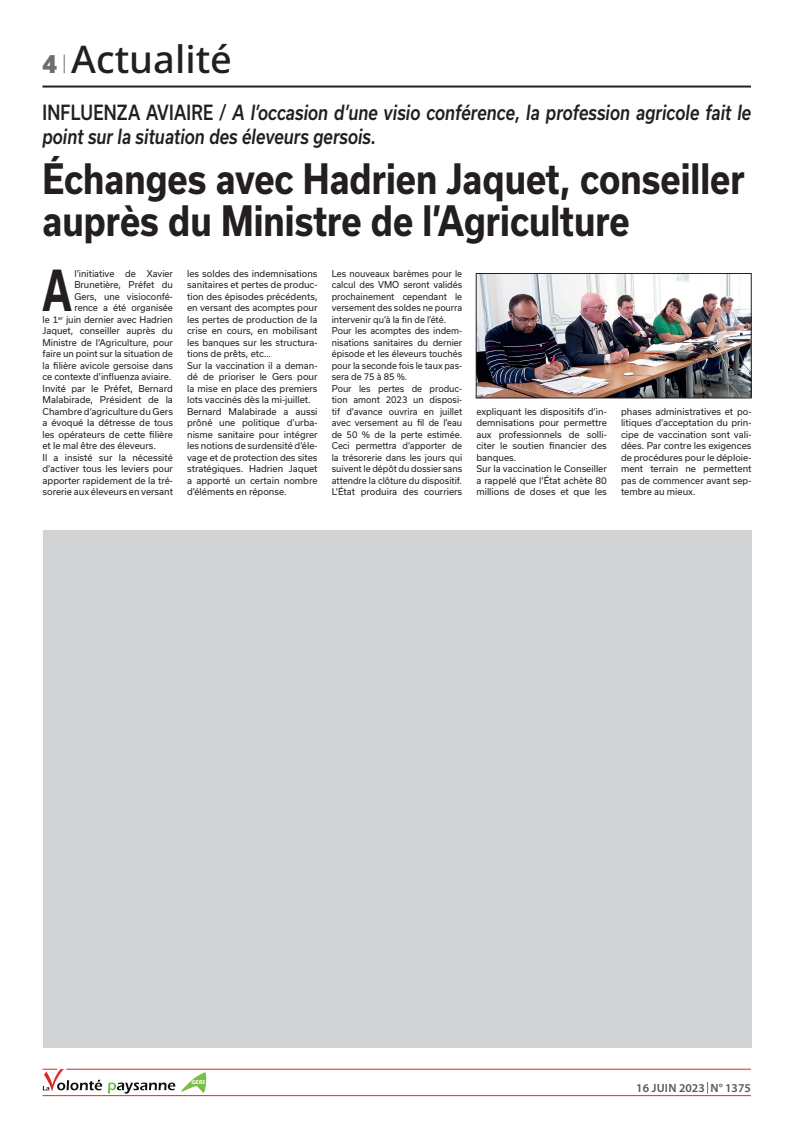
<style>
.page{position:relative;width:794px;height:1134px;background:#fff}
.page>*{position:absolute;margin:0;border:0;box-sizing:border-box;transform-origin:0 0}
.t1{font:700 53.9px "Usual";color:#231f20;scale:.7 1}
.t2{font:700 40px/42px "Usual";color:#231f20;scale:.85 1}
.t3{font:500 38px "Noto Sans";color:#231f20}
.t4{font:italic 500 20px/24px "Usual";color:#231f20;scale:.81 1}
.t5{font:600 12px "Myriad Pro";color:#57585a}
.t6{font:9px/11.5px "Usual";color:#231f20}
.t7{font:9px/11.5px "Usual";color:#231f20;scale:.96 1}
.t8{font:italic 700 5.9px "Myriad Pro";color:#fff}
.s1{font-weight:900;font-size:25px;color:#6c6d70}
.s2{font-style:normal}
</style>
<div class="page">
<svg style="left:64px;top:55px;width:1px;height:18px"></svg>
<hr style="left:43px;top:86px;width:708px;height:2px;background:#231f20">
<hr style="left:43px;top:1095px;width:708px;height:1px;background:#dd282b">
<hr style="left:66px;top:1069px;width:685px;height:1px;background:#dd282b">
<svg style="left:43px;top:1069px;width:132px;height:28px"></svg>
<svg style="left:181px;top:1072px;width:25px;height:21px"></svg>
<img style="left:478px;top:275px;width:271px;height:121px">
<div style="left:476px;top:273px;width:275px;height:125px;border:1px solid #231f20"></div>
<div style="left:43px;top:530px;width:708px;height:517px;background:#d1d2d4"></div>
<h3 class="t3" style="left:43px;top:33px;width:191px"><span class="s1">4</span> Actualité</h3>
<h3 class="t4" style="left:43px;top:100px;width:876px"><span class="s2">INFLUENZA AVIAIRE /</span> A l’occasion d’une visio conférence, la profession agricole fait le point sur la situation des éleveurs gersois.</h3>
<h2 class="t2" style="left:43px;top:158px;width:827px">Échanges avec Hadrien Jaquet, conseiller auprès du Ministre de l’Agriculture</h2>
<h1 class="t1" style="left:42px;top:260px;width:43px">A</h1>
<p class="t6" style="left:74px;top:268px;width:100px">l’initiative de Xavier</p>
<p class="t6" style="left:74px;top:279px;width:100px">Brunetière, Préfet du</p>
<p class="t6" style="left:74px;top:291px;width:100px">Gers, une visioconfé-</p>
<p class="t6" style="left:74px;top:302px;width:100px">rence a été organisée</p>
<p class="t6" style="left:43px;top:314px;width:132px">le 1<sup>er</sup> juin dernier avec Hadrien</p>
<p class="t6" style="left:43px;top:325px;width:132px">Jaquet, conseiller auprès du</p>
<p class="t6" style="left:43px;top:337px;width:132px">Ministre de l’Agriculture, pour</p>
<p class="t6" style="left:43px;top:348px;width:132px">faire un point sur la situation de</p>
<p class="t6" style="left:43px;top:360px;width:132px">la filière avicole gersoise dans</p>
<p class="t6" style="left:43px;top:371px;width:130px">ce contexte d’influenza aviaire.</p>
<p class="t6" style="left:43px;top:383px;width:132px">Invité par le Préfet, Bernard</p>
<p class="t6" style="left:43px;top:394px;width:132px">Malabirade, Président de la</p>
<p class="t6" style="left:43px;top:406px;width:132px">Chambre d’agriculture du Gers</p>
<p class="t6" style="left:43px;top:417px;width:132px">a évoqué la détresse de tous</p>
<p class="t6" style="left:43px;top:429px;width:132px">les opérateurs de cette filière</p>
<p class="t6" style="left:43px;top:440px;width:115px">et le mal être des éleveurs.</p>
<p class="t6" style="left:43px;top:452px;width:132px">Il a insisté sur la nécessité</p>
<p class="t6" style="left:43px;top:463px;width:132px">d’activer tous les leviers pour</p>
<p class="t6" style="left:43px;top:475px;width:132px">apporter rapidement de la tré-</p>
<p class="t6" style="left:43px;top:486px;width:132px">sorerie aux éleveurs en versant</p>
<p class="t6" style="left:187px;top:268px;width:132px">les soldes des indemnisations sanitaires et pertes de produc&shy;tion des épisodes précédents, en versant des acomptes pour les pertes de production de la crise en cours, en mobilisant les banques sur les structura&shy;tions de prêts, etc…<br>Sur la vaccination il a deman&shy;dé de prioriser le Gers pour la mise en place des premiers lots vaccinés dès la mi-juillet.<br>Bernard Malabirade a aussi prôné une politique d’urba&shy;nisme sanitaire pour intégrer les notions de surdensité d’éle&shy;vage et de protection des sites stratégiques. Hadrien Jaquet a apporté un certain nombre d’éléments en réponse.</p>
<p class="t7" style="left:332px;top:268px;width:137px">Les nouveaux barèmes pour le calcul des VMO seront validés prochainement cependant le versement des soldes ne pourra intervenir qu’à la fin de l’été.<br>Pour les acomptes des indem&shy;nisations sanitaires du dernier épisode et les éleveurs touchés pour la seconde fois le taux pas&shy;sera de 75 à 85 %.<br>Pour les pertes de produc&shy;tion amont 2023 un disposi&shy;tif d’avance ouvrira en juillet avec versement au fil de l’eau de 50 % de la perte estimée.<br>Ceci permettra d’apporter de la trésorerie dans les jours qui suivent le dépôt du dossier sans attendre la clôture du dispositif.<br>L’État produira des courriers</p>
<p class="t6" style="left:476px;top:406px;width:132px">expliquant les dispositifs d’in&shy;demnisations pour permettre aux professionnels de solli&shy;citer le soutien financier des banques.<br>Sur la vaccination le Conseiller a rappelé que l’État achète 80 millions de doses et que les</p>
<p class="t6" style="left:621px;top:406px;width:132px;text-align:justify">phases administratives et po&shy;litiques d’acceptation du prin&shy;cipe de vaccination sont vali&shy;dées. Par contre les exigences de procédures pour le déploie&shy;ment terrain ne permettent pas de commencer avant sep&shy;tembre au mieux.</p>
<p class="t8" style="left:191px;top:1078px;width:15px">GERS</p>
<h3 class="t5" style="left:636px;top:1080px;width:116px">16 JUIN 2023 N° 1375</h3>
</div>
